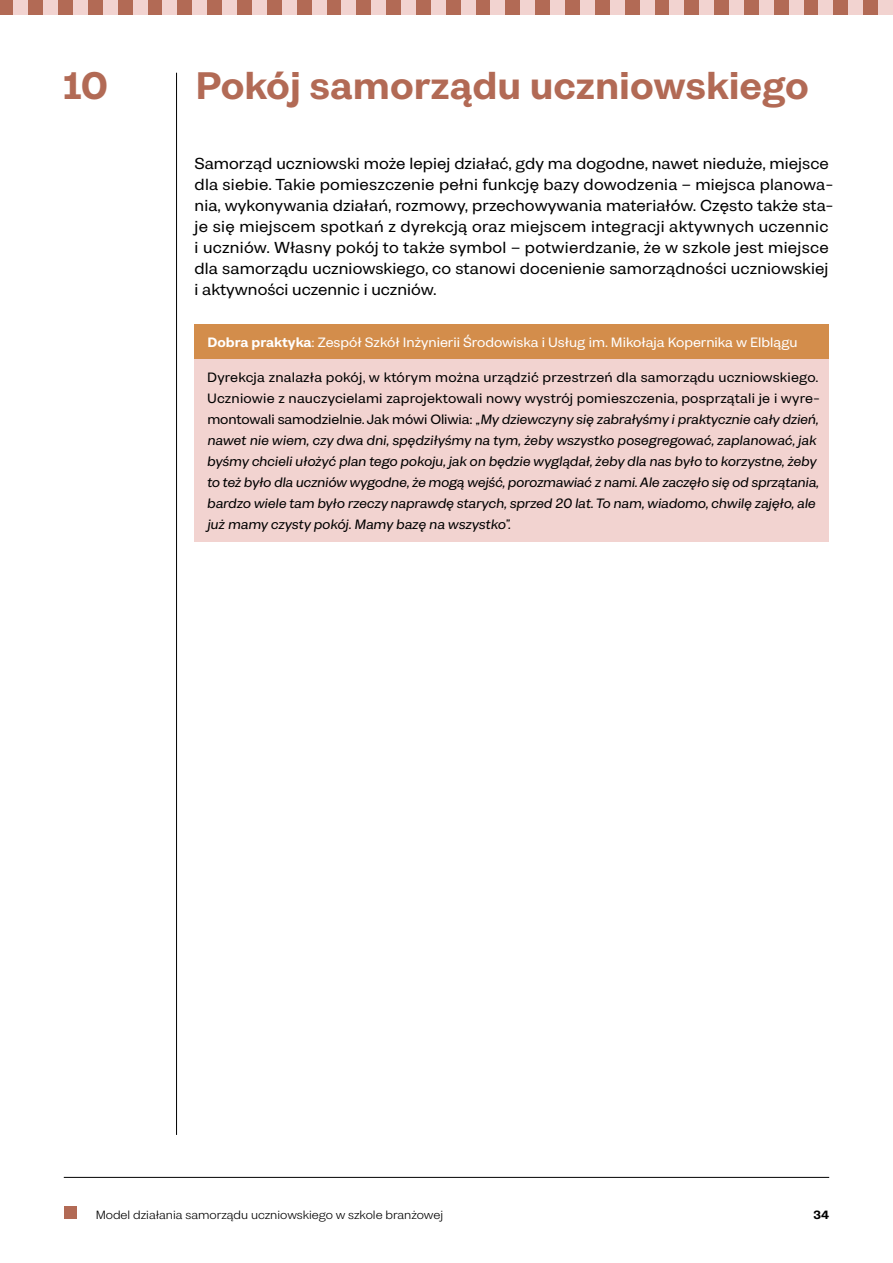
<style>
.page{position:relative;width:893px;height:1263px;background:#fff}
.page>*{position:absolute;margin:0;border:0;box-sizing:border-box;transform-origin:0 0}
.t1{font:700 36px "Pais";color:#b26a55}
.body{font:500 15px/21px "Pais";letter-spacing:.01em;color:#000}
.tabela{font:italic 500 12.75px/21px "Pais";letter-spacing:-.005em;color:#000}
.tabela-2{font:500 12.75px "Pais";color:#fff}
.t2{font:11.25px "Pais";color:#000}
.t3{font:700 11.25px "Pais";color:#000}
.s1{font-weight:700}
.s2{font-style:normal}
</style>
<div class="page">
<div style="left:64px;top:1206px;width:13px;height:13px;background:#b26a55"></div>
<div style="left:0;top:0;width:13px;height:15px;background:#b26a55"></div>
<div style="left:118px;top:0;width:15px;height:15px;background:#b26a55"></div>
<div style="left:237px;top:0;width:15px;height:15px;background:#b26a55"></div>
<div style="left:356px;top:0;width:15px;height:15px;background:#b26a55"></div>
<div style="left:476px;top:0;width:14px;height:15px;background:#b26a55"></div>
<div style="left:595px;top:0;width:15px;height:15px;background:#b26a55"></div>
<div style="left:714px;top:0;width:15px;height:15px;background:#b26a55"></div>
<div style="left:833px;top:0;width:15px;height:15px;background:#b26a55"></div>
<div style="left:58px;top:0;width:15px;height:15px;background:#b26a55"></div>
<div style="left:177px;top:0;width:15px;height:15px;background:#b26a55"></div>
<div style="left:297px;top:0;width:15px;height:15px;background:#b26a55"></div>
<div style="left:416px;top:0;width:15px;height:15px;background:#b26a55"></div>
<div style="left:535px;top:0;width:15px;height:15px;background:#b26a55"></div>
<div style="left:654px;top:0;width:15px;height:15px;background:#b26a55"></div>
<div style="left:774px;top:0;width:15px;height:15px;background:#b26a55"></div>
<div style="left:28px;top:0;width:15px;height:15px;background:#b26a55"></div>
<div style="left:148px;top:0;width:14px;height:15px;background:#b26a55"></div>
<div style="left:267px;top:0;width:15px;height:15px;background:#b26a55"></div>
<div style="left:386px;top:0;width:15px;height:15px;background:#b26a55"></div>
<div style="left:505px;top:0;width:15px;height:15px;background:#b26a55"></div>
<div style="left:625px;top:0;width:14px;height:15px;background:#b26a55"></div>
<div style="left:744px;top:0;width:15px;height:15px;background:#b26a55"></div>
<div style="left:863px;top:0;width:15px;height:15px;background:#b26a55"></div>
<div style="left:88px;top:0;width:15px;height:15px;background:#b26a55"></div>
<div style="left:207px;top:0;width:15px;height:15px;background:#b26a55"></div>
<div style="left:326px;top:0;width:15px;height:15px;background:#b26a55"></div>
<div style="left:446px;top:0;width:15px;height:15px;background:#b26a55"></div>
<div style="left:565px;top:0;width:15px;height:15px;background:#b26a55"></div>
<div style="left:684px;top:0;width:15px;height:15px;background:#b26a55"></div>
<div style="left:803px;top:0;width:15px;height:15px;background:#b26a55"></div>
<div style="left:13px;top:0;width:15px;height:15px;background:#f2d3d0"></div>
<div style="left:133px;top:0;width:15px;height:15px;background:#f2d3d0"></div>
<div style="left:252px;top:0;width:15px;height:15px;background:#f2d3d0"></div>
<div style="left:371px;top:0;width:15px;height:15px;background:#f2d3d0"></div>
<div style="left:490px;top:0;width:15px;height:15px;background:#f2d3d0"></div>
<div style="left:610px;top:0;width:15px;height:15px;background:#f2d3d0"></div>
<div style="left:729px;top:0;width:15px;height:15px;background:#f2d3d0"></div>
<div style="left:848px;top:0;width:15px;height:15px;background:#f2d3d0"></div>
<div style="left:878px;top:0;width:15px;height:15px;background:#f2d3d0"></div>
<div style="left:73px;top:0;width:15px;height:15px;background:#f2d3d0"></div>
<div style="left:192px;top:0;width:15px;height:15px;background:#f2d3d0"></div>
<div style="left:312px;top:0;width:14px;height:15px;background:#f2d3d0"></div>
<div style="left:431px;top:0;width:15px;height:15px;background:#f2d3d0"></div>
<div style="left:550px;top:0;width:15px;height:15px;background:#f2d3d0"></div>
<div style="left:669px;top:0;width:15px;height:15px;background:#f2d3d0"></div>
<div style="left:789px;top:0;width:14px;height:15px;background:#f2d3d0"></div>
<div style="left:43px;top:0;width:15px;height:15px;background:#f2d3d0"></div>
<div style="left:162px;top:0;width:15px;height:15px;background:#f2d3d0"></div>
<div style="left:282px;top:0;width:15px;height:15px;background:#f2d3d0"></div>
<div style="left:401px;top:0;width:15px;height:15px;background:#f2d3d0"></div>
<div style="left:520px;top:0;width:15px;height:15px;background:#f2d3d0"></div>
<div style="left:639px;top:0;width:15px;height:15px;background:#f2d3d0"></div>
<div style="left:759px;top:0;width:15px;height:15px;background:#f2d3d0"></div>
<div style="left:103px;top:0;width:15px;height:15px;background:#f2d3d0"></div>
<div style="left:222px;top:0;width:15px;height:15px;background:#f2d3d0"></div>
<div style="left:341px;top:0;width:15px;height:15px;background:#f2d3d0"></div>
<div style="left:461px;top:0;width:15px;height:15px;background:#f2d3d0"></div>
<div style="left:580px;top:0;width:15px;height:15px;background:#f2d3d0"></div>
<div style="left:699px;top:0;width:15px;height:15px;background:#f2d3d0"></div>
<div style="left:818px;top:0;width:15px;height:15px;background:#f2d3d0"></div>
<hr style="left:176px;top:73px;width:1px;height:1062px;background:#000">
<hr style="left:64px;top:1177px;width:765px;height:1px;background:#000">
<div style="left:194px;top:324px;width:635px;height:36px;background:#d38d4b"></div>
<div style="left:194px;top:360px;width:635px;height:182px;background:#f2d3d0"></div>
<p class="t1" style="left:63px;top:59px;width:47px">10</p>
<p class="t1" style="left:196px;top:59px;width:615px">Pokój samorządu uczniowskiego</p>
<p class="body" style="left:194px;top:152px;width:640px">Samorząd uczniowski może lepiej działać, gdy ma dogodne, nawet nieduże, miejsce dla siebie. Takie pomieszczenie pełni funkcję bazy dowodzenia – miejsca planowa&shy;nia, wykonywania działań, rozmowy, przechowywania materiałów. Często także sta&shy;je się miejscem spotkań z dyrekcją oraz miejscem integracji aktywnych uczennic i uczniów. Własny pokój to także symbol – potwierdzanie, że w szkole jest miejsce dla samorządu uczniowskiego, co stanowi docenienie samorządności uczniowskiej i aktywności uczennic i uczniów.</p>
<p class="tabela-2" style="left:207px;top:333px;width:592px"><span class="s1">Dobra praktyka</span>: Zespół Szkół Inżynierii Środowiska i Usług im. Mikołaja Kopernika w Elblągu</p>
<p class="tabela" style="left:207px;top:367px;width:615px"><span class="s2">Dyrekcja znalazła pokój, w którym można urządzić przestrzeń dla samorządu uczniowskiego.<br>Uczniowie z nauczycielami zaprojektowali nowy wystrój pomieszczenia, posprzątali je i wyre&shy;montowali samodzielnie. Jak mówi Oliwia:</span> „My dziewczyny się zabrałyśmy i praktycznie cały dzień, nawet nie wiem, czy dwa dni, spędziłyśmy na tym, żeby wszystko posegregować, zaplanować, jak byśmy chcieli ułożyć plan tego pokoju, jak on będzie wyglądał, żeby dla nas było to korzystne, żeby to też było dla uczniów wygodne, że mogą wejść, porozmawiać z nami. Ale zaczęło się od sprzątania, bardzo wiele tam było rzeczy naprawdę starych, sprzed 20 lat. To nam, wiadomo, chwilę zajęło, ale już mamy czysty pokój. Mamy bazę na wszystko”.</p>
<p class="t2" style="left:96px;top:1207px;width:349px">Model działania samorządu uczniowskiego w szkole branżowej</p>
<p class="t3" style="left:813px;top:1206px;width:17px">34</p>
</div>
